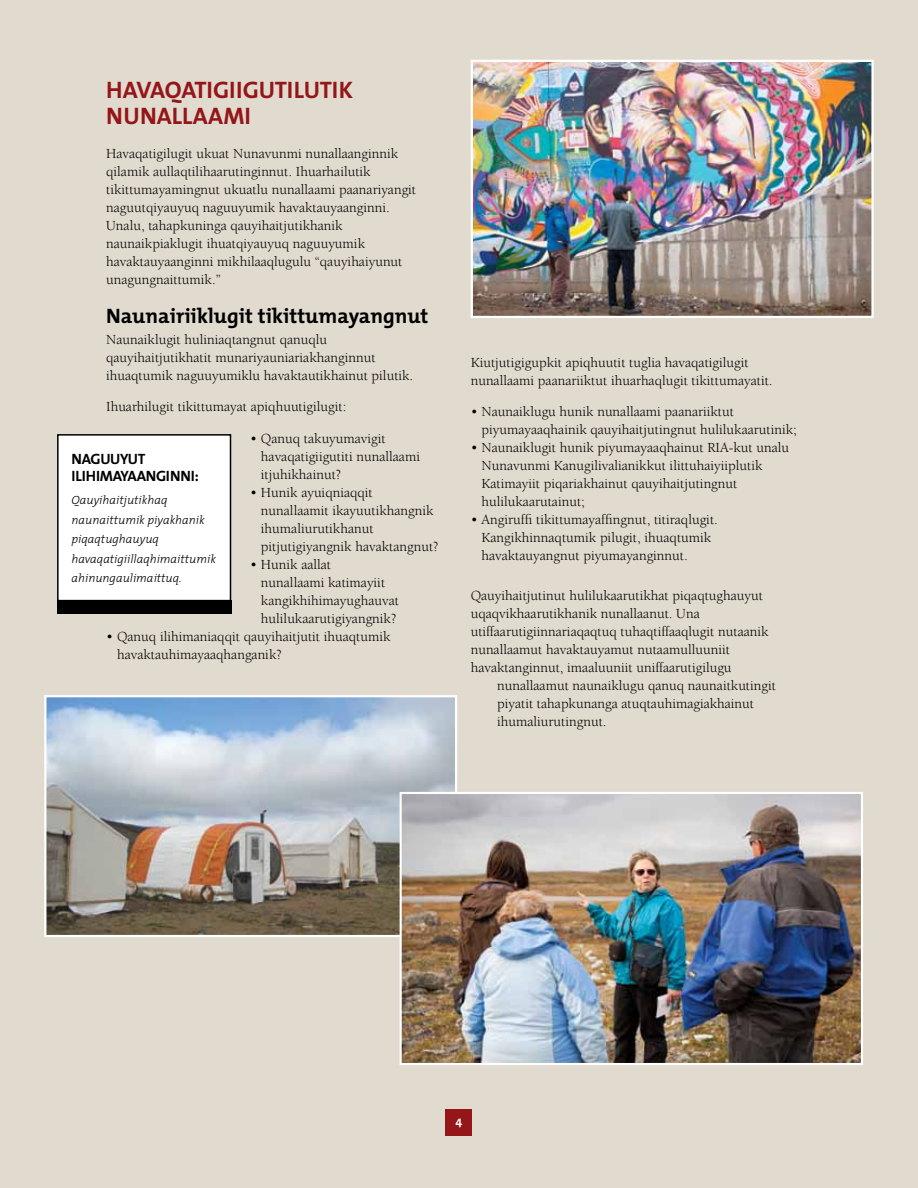
<style>
.page{position:relative;width:918px;height:1188px;background:#e1dbcf}
.page>*{position:absolute;margin:0;border:0;box-sizing:border-box;transform-origin:0 0}
.t1{font:700 24px/25.5px "The Mix";color:#941619}
.t2{font:700 21px "The Mix";color:#000}
.t3{font:700 15px/16.5px "The Mix";letter-spacing:-.02em;color:#000}
.t4{font:14.25px/18px "Berkeley";color:#000}
.t5{font:700 12.3px "The Mix";color:#fff}
.t6{font:italic 300 12px/19.5px "The Mix";color:#000}
</style>
<div class="page">
<div style="left:446px;top:1109px;width:26px;height:27px;background:#941619"></div>
<div style="left:58px;top:435px;width:172px;height:166px;background:#fff"></div>
<div style="left:57px;top:434px;width:174px;height:167px;border:2px solid #000"></div>
<div style="left:57px;top:600px;width:174px;height:14px;background:#000"></div>
<img style="left:474px;top:63px;width:397px;height:252px">
<div style="left:471px;top:60px;width:403px;height:258px;border:2px solid #fff"></div>
<img style="left:47px;top:698px;width:407px;height:236px">
<div style="left:44px;top:695px;width:413px;height:242px;border:2px solid #fff"></div>
<img style="left:403px;top:795px;width:457px;height:267px">
<div style="left:400px;top:792px;width:463px;height:273px;border:2px solid #fff"></div>
<h1 class="t1" style="left:106px;top:77px;width:247px">HAVAQATIGIIGUTILUTIK<br>NUNALLAAMI</h1>
<p class="t4" style="left:106px;top:145px;width:312px">Havaqatigilugit ukuat Nunavunmi nunallaanginnik qilamik aullaqtilihaarutinginnut. Ihuarhailutik tikittumayamingnut ukuatlu nunallaami paanariyangit naguutqiyauyuq naguuyumik havaktauyaanginni.<br>Unalu, tahapkuninga qauyihaitjutikhanik naunaikpiaklugit ihuatqiyauyuq naguuyumik havaktauyaanginni mikhilaaqlugulu “qauyihaiyunut unagungnaittumik.”</p>
<h2 class="t2" style="left:106px;top:298px;width:324px">NAUNAIRIIKLUGIT TIKITTUMAYANGNUT</h2>
<p class="t4" style="left:106px;top:331px;width:309px">Naunaiklugit huliniaqtangnut qanuqlu qauyihaitjutikhatit munariyauniariakhanginnut ihuaqtumik naguuyumiklu havaktautikhainut pilutik.</p>
<p class="t4" style="left:106px;top:398px;width:242px">Ihuarhilugit tikittumayat apiqhuutigilugit:</p>
<p class="t4" style="left:261px;top:430px;width:161px;text-indent:-11px">• Qanuq takuyumavigit havaqatigiigutiti nunallaami itjuhikhainut?</p>
<p class="t4" style="left:261px;top:484px;width:179px;text-indent:-11px">• Hunik ayuiqniaqqit nunallaamit ikayuutikhangnik ihumaliurutikhanut pitjutigiyangnik havaktangnut?</p>
<p class="t4" style="left:261px;top:556px;width:140px;text-indent:-11px">• Hunik aallat<br>nunallaami katimayiit kangikhihimayughauvat hulilukaarutigiyangnik?</p>
<p class="t4" style="left:117px;top:628px;width:275px;text-indent:-11px">• Qanuq ilihimaniaqqit qauyihaitjutit ihuaqtumik havaktauhimayaaqhanganik?</p>
<p class="t3" style="left:72px;top:451px;width:129px">NAGUUYUT<br>I LIH IMAYAANGINNI:</p>
<p class="t6" style="left:72px;top:490px;width:146px">Qauyihaitjutikhaq naunaittumik piyakhanik piqaqtughauyuq havaqatigiillaqhimaittumik ahinungaulimaittuq.</p>
<p class="t4" style="left:471px;top:354px;width:303px">Kiutjutigigupkit apiqhuutit tuglia havaqatigilugit nunallaami paanariiktut ihuarhaqlugit tikittumayatit.</p>
<p class="t4" style="left:482px;top:403px;width:317px;text-indent:-11px">• Naunaiklugu hunik nunallaami paanariiktut piyumayaaqhainik qauyihaitjutingnut hulilukaarutinik;</p>
<p class="t4" style="left:482px;top:439px;width:309px;text-indent:-11px">• Naunaiklugit hunik piyumayaaqhainut RIA-kut unalu Nunavunmi Kanugilivalianikkut ilittuhaiyiiplutik Katimayiit piqariakhainut qauyihaitjutingnut hulilukaarutainut;</p>
<p class="t4" style="left:482px;top:511px;width:238px;text-indent:-11px">• Angiruffi tikittumayaffingnut, titiraqlugit.<br>Kangikhinnaqtumik pilugit, ihuaqtumik havaktauyangnut piyumayanginnut.</p>
<p class="t4" style="left:471px;top:587px;width:299px">Qauyihaitjutinut hulilukaarutikhat piqaqtughauyut uqaqvikhaarutikhanik nunallaanut. Una utiffaarutigiinnariaqaqtuq tuhaqtiffaaqlugit nutaanik nunallaamut havaktauyamut nutaamulluuniit havaktanginnut, imaaluuniit uniffaarutigilugu</p>
<p class="t4" style="left:497px;top:677px;width:280px">nunallaamut naunaiklugu qanuq naunaitkutingit piyatit tahapkunanga atuqtauhimagiakhainut ihumaliurutingnut.</p>
<p class="t5" style="left:456px;top:1111px;width:8px">4</p>
</div>
